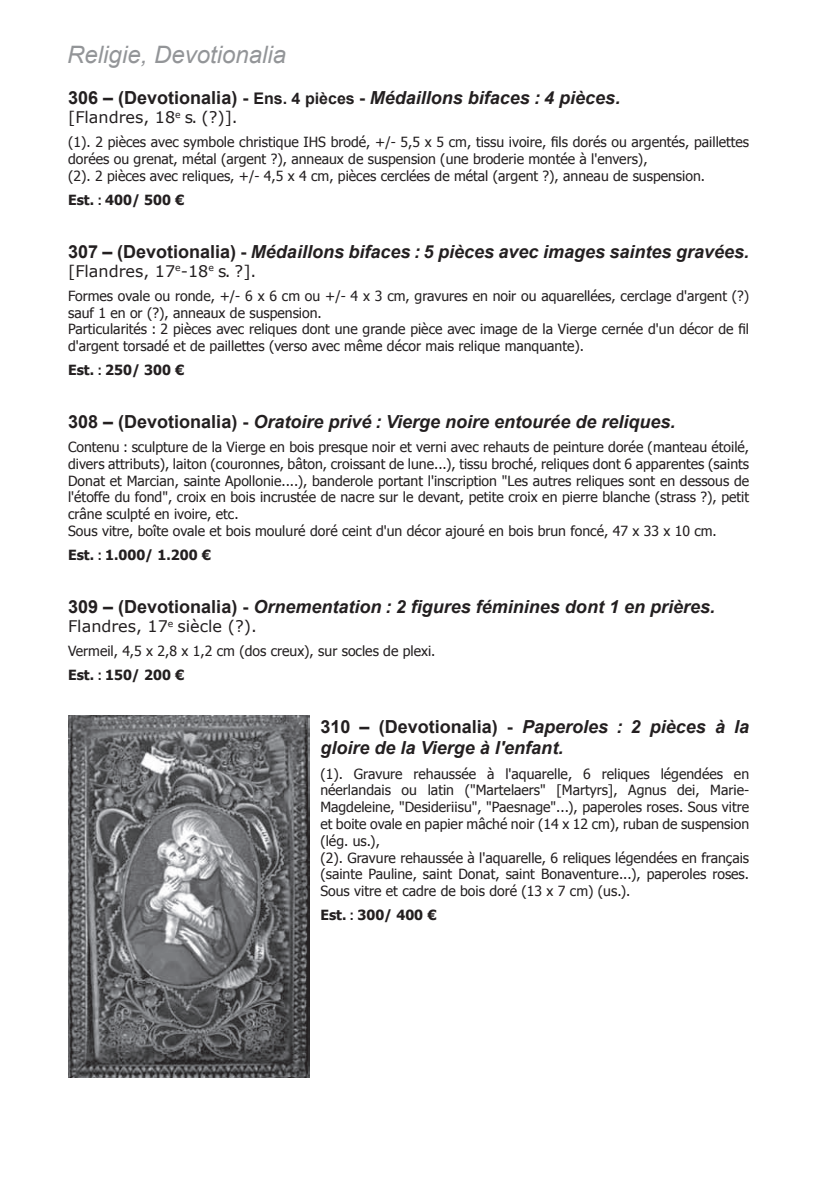
<style>
.page{position:relative;width:840px;height:1191px;background:#fff}
.page>*{position:absolute;margin:0;border:0;box-sizing:border-box;transform-origin:0 0}
.t1{font:italic 24px "Arial";color:#939598}
.t2{font:italic 700 18px/21.6px "Arial";color:#231f20}
.t3{font:16px "Verdana";color:#231f20}
.t4{font:14px/16.8px "Tahoma";color:#231f20}
.t5{font:700 14px "Tahoma";color:#231f20}
.s1{font-style:normal}
.s2{font-style:normal;font-size:16px}
.s3{font-family:"Arial"}
.s4{font-weight:700}
.s5{font-family:"Arial";font-weight:700}
</style>
<div class="page">
<img style="left:68px;top:715px;width:241px;height:362px">
<h1 class="t1" style="left:67px;top:39px;width:220px">Religie, Devotionalia</h1>
<p class="t2" style="left:68px;top:87px;width:553px"><span class="s1">306 – (Devotionalia) -</span> <span class="s2">Ens. 4 pièces</span> <span class="s1">-</span> Médaillons bifaces : 4 pièces.</p>
<p class="t3" style="left:68px;top:107px;width:171px">[Flandres, 18<sup>e</sup> s. (?)].</p>
<p class="t4" style="left:68px;top:133px;width:682px">(1). 2 pièces avec symbole christique IHS brodé, +/- 5,5 x 5 cm, tissu ivoire, fils dorés ou argentés, paillettes dorées ou grenat, métal (argent ?), anneaux de suspension (une broderie montée à l'envers),<br>(2). 2 pièces avec reliques, +/- 4,5 x 4 cm, pièces cerclées de métal (argent ?), anneau de suspension.</p>
<p class="t5" style="left:68px;top:191px;width:118px">Est. <span class="s3">:</span> 400/ 500 €</p>
<p class="t2" style="left:68px;top:241px;width:682px"><span class="s1">307 – (Devotionalia) -</span> Médaillons bifaces : 5 pièces avec images saintes gravées.</p>
<p class="t3" style="left:68px;top:261px;width:190px">[Flandres, 17<sup>e</sup>-18<sup>e</sup> s. ?].</p>
<p class="t4" style="left:68px;top:286px;width:682px">Formes ovale ou ronde, +/- 6 x 6 cm ou +/- 4 x 3 cm, gravures en noir ou aquarellées, cerclage d'argent (?) sauf 1 en or (?), anneaux de suspension.<br>Particularités : 2 pièces avec reliques dont une grande pièce avec image de la Vierge cernée d'un décor de fil d'argent torsadé et de paillettes (verso avec même décor mais relique manquante).</p>
<p class="t5" style="left:68px;top:361px;width:118px">Est. <span class="s3">:</span> 250/ 300 €</p>
<p class="t2" style="left:68px;top:411px;width:608px"><span class="s1">308 – (Devotionalia) -</span> Oratoire privé : Vierge noire entourée de reliques.</p>
<p class="t4" style="left:68px;top:438px;width:682px">Contenu : sculpture de la Vierge en bois presque noir et verni avec rehauts de peinture dorée (manteau étoilé, divers attributs), laiton (couronnes, bâton, croissant de lune...), tissu broché, reliques dont 6 apparentes (saints Donat et Marcian, sainte Apollonie....), banderole portant l'inscription "Les autres reliques sont en dessous de l'étoffe du fond", croix en bois incrustée de nacre sur le devant, petite croix en pierre blanche (strass ?), petit crâne sculpté en ivoire, etc.<br>Sous vitre, boîte ovale et bois mouluré doré ceint d'un décor ajouré en bois brun foncé, 47 x 33 x 10 cm.</p>
<p class="t5" style="left:68px;top:546px;width:144px">Est. <span class="s3">:</span> 1.000/ 1.200 €</p>
<p class="t2" style="left:68px;top:596px;width:648px"><span class="s1">309 – (Devotionalia) -</span> Ornementation : 2 figures féminines dont 1 en prières.</p>
<p class="t3" style="left:68px;top:616px;width:190px">Flandres, 17<sup>e</sup> siècle (?).</p>
<p class="t4" style="left:68px;top:638px;width:369px;line-height:24px">Vermeil, 4,5 x 2,8 x 1,2 cm (dos creux), sur socles de plexi.<br><span class="s4">Est.</span> <span class="s5">:</span> <span class="s4">150/ 200 €</span></p>
<p class="t2" style="left:320px;top:716px;width:430px"><span class="s1">310 – (Devotionalia) -</span> Paperoles : 2 pièces à la gloire de la Vierge à l'enfant.</p>
<p class="t4" style="left:320px;top:764px;width:430px">(1). Gravure rehaussée à l'aquarelle, 6 reliques légendées en néerlandais ou latin ("Martelaers" [Martyrs], Agnus dei, Marie-Magdeleine, "Desideriisu", "Paesnage"...), paperoles roses. Sous vitre et boite ovale en papier mâché noir (14 x 12 cm), ruban de suspension (lég. us.),<br>(2). Gravure rehaussée à l'aquarelle, 6 reliques légendées en français (sainte Pauline, saint Donat, saint Bonaventure...), paperoles roses.<br>Sous vitre et cadre de bois doré (13 x 7 cm) (us.).</p>
<p class="t5" style="left:320px;top:906px;width:118px">Est. <span class="s3">:</span> 300/ 400 €</p>
</div>
